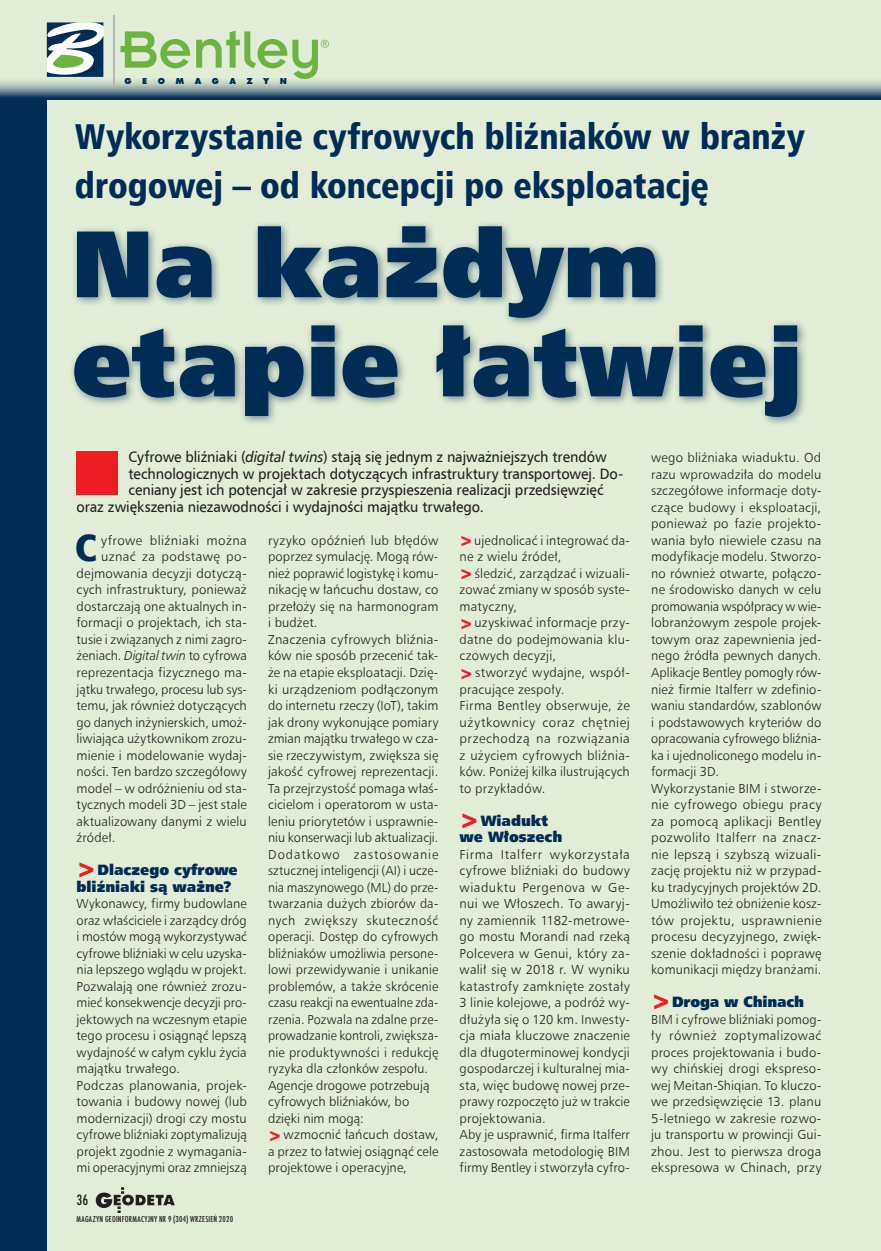
<style>
.page{position:relative;width:881px;height:1251px;background:#fff}
.page>*{position:absolute;margin:0;border:0;box-sizing:border-box;transform-origin:0 0}
.t1{font:94.5px/99px "Humnst 777 X Blk EU";color:#002c55}
.t2{font:74.7px "Wingdings";color:#ee1d23;scale:.95 1}
.t3{font:38.1px "Humnst 777 X Blk Cn EU";color:#002c55}
.t4{font:36px/49.5px "Humnst 777 Blk Cn EU";letter-spacing:-.005em;color:#002c55}
.t5{font:500 condensed 15.75px "Futura TEE";color:#231f20}
.t6{font:15px "Humnst 777 EU";letter-spacing:-.005em;color:#231f20;scale:.95 1}
.t7{font:15px/16.5px "Humnst 777 X Blk EU";letter-spacing:-.005em;color:#002c55;scale:.95 1}
.t8{font:13.05px/16.5px "Humnst 777 Lt EU";letter-spacing:.01em;color:#231f20}
.t9{font:13.05px "Humnst 777 Lt EU";letter-spacing:.03em;color:#231f20}
.t10{font:500 condensed 9px "Futura TEE";letter-spacing:.025em;color:#231f20}
.t11{font:700 9px "Futura TEE Extr";letter-spacing:1.155em;color:#002c55}
.s1{font-style:italic}
.s2{font-family:"Humnst 777 X Blk EU";font-size:16.5px;color:#ee1d23}
.s3{font-size:24px;color:#ee1d23}
</style>
<div class="page">
<div style="left:0;top:0;width:880px;height:1250px;background:#e1edd6"></div>
<svg style="left:96px;top:1187px;width:79px;height:25px"></svg>
<div style="left:0;top:99px;width:47px;height:1151px;background:#002c55"></div>
<hr style="left:113px;top:15px;width:2px;height:69px;background:#b2b7bb">
<svg style="left:0;top:22px;width:880px;height:78px"></svg>
<div style="left:68px;top:220px;width:739px;height:207px;background:#002c55;opacity:.5"></div>
<p class="t11" style="left:125px;top:76px;width:164px">GEOMAGAZYN</p>
<h3 class="t4" style="left:75px;top:111px;width:731px">Wykorzystanie cyfrowych bliźniaków w branży drogowej – od koncepcji po eksploatację</h3>
<h1 class="t1" style="left:71px;top:217px;width:732px">Na każdym etapie łatwiej</h1>
<h2 class="t2" style="left:71px;top:432px;width:57px">■</h2>
<p class="t6" style="left:129px;top:447px;width:504px">Cyfrowe bliźniaki (<span class="s1">digital twins</span>) stają się jednym z najważniejszych trendów</p>
<p class="t6" style="left:128px;top:464px;width:522px">technologicznych w projektach dotyczących infrastruktury transportowej. Do-</p>
<p class="t6" style="left:128px;top:480px;width:501px">ceniany jest ich potencjał w zakresie przyspieszenia realizacji przedsięwzięć</p>
<p class="t6" style="left:77px;top:497px;width:430px">oraz zwiększenia niezawodności i wydajności majątku trwałego.</p>
<p class="t8" style="left:268px;top:532px;width:172px">ryzyko opóźnień lub błędów poprzez symulację. Mogą rów&shy;nież poprawić logistykę i komu&shy;nikację w łańcuchu dostaw, co przełoży się na harmonogram i budżet.<br>Znaczenia cyfrowych bliźnia&shy;ków nie sposób przecenić tak&shy;że na etapie eksploatacji. Dzię&shy;ki urządzeniom podłączonym do internetu rzeczy (IoT), takim jak drony wykonujące pomiary zmian majątku trwałego w cza&shy;sie rzeczywistym, zwiększa się jakość cyfrowej reprezentacji.<br>Ta przejrzystość pomaga właś&shy;cicielom i operatorom w usta&shy;leniu priorytetów i usprawnie&shy;niu konserwacji lub aktualizacji.<br>Dodatkowo zastosowanie sztucznej inteligencji (AI) i ucze&shy;nia maszynowego (ML) do prze&shy;twarzania dużych zbiorów da&shy;nych zwiększy skuteczność operacji. Dostęp do cyfrowych bliźniaków umożliwia persone&shy;lowi przewidywanie i unikanie problemów, a także skrócenie czasu reakcji na ewentualne zda&shy;rzenia. Pozwala na zdalne prze&shy;prowadzanie kontroli, zwiększa&shy;nie produktywności i redukcję ryzyka dla członków zespołu.<br>Agencje drogowe potrzebują cyfrowych bliźniaków, bo dzięki nim mogą: <span class="s2">&gt;</span>wzmocnić łańcuch dostaw, a przez to łatwiej osiągnąć cele projektowe i operacyjne,</p>
<p class="t8" style="left:459px;top:532px;width:172px"><span class="s2">&gt;</span>ujednolicać i integrować da&shy;ne z wielu źródeł,<br><span class="s2">&gt;</span>śledzić, zarządzać i wizuali&shy;zować zmiany w sposób syste&shy;matyczny,<br><span class="s2">&gt;</span>uzyskiwać informacje przy&shy;datne do podejmowania klu&shy;czowych decyzji,<br><span class="s2">&gt;</span>stworzyć wydajne, współ&shy;pracujące zespoły.<br>Firma Bentley obserwuje, że użytkownicy coraz chętniej przechodzą na rozwiązania z użyciem cyfrowych bliźnia&shy;ków. Poniżej kilka ilustrujących to przykładów.</p>
<h3 class="t3" style="left:75px;top:523px;width:23px">C</h3>
<p class="t9" style="left:101px;top:532px;width:147px">yfrowe bliźniaki można</p>
<p class="t9" style="left:101px;top:548px;width:147px">uznać za podstawę po-</p>
<p class="t8" style="left:77px;top:565px;width:172px">dejmowania decyzji dotyczą-</p>
<p class="t8" style="left:77px;top:581px;width:172px">cych infrastruktury, ponieważ</p>
<p class="t8" style="left:77px;top:598px;width:172px">dostarczają one aktualnych in-</p>
<p class="t8" style="left:77px;top:614px;width:172px">formacji o projektach, ich sta-</p>
<p class="t8" style="left:77px;top:631px;width:172px">tusie i związanych z nimi zagro-</p>
<p class="t8" style="left:77px;top:647px;width:172px">żeniach. <span class="s1">Digital twin</span> to cyfrowa</p>
<p class="t8" style="left:77px;top:664px;width:172px">reprezentacja fizycznego ma-</p>
<p class="t8" style="left:77px;top:680px;width:172px">jątku trwałego, procesu lub sys-</p>
<p class="t8" style="left:77px;top:697px;width:172px">temu, jak również dotyczących</p>
<p class="t8" style="left:77px;top:713px;width:172px">go danych inżynierskich, umoż-</p>
<p class="t8" style="left:77px;top:730px;width:172px">liwiająca użytkownikom zrozu-</p>
<p class="t8" style="left:77px;top:746px;width:172px">mienie i modelowanie wydaj-</p>
<p class="t8" style="left:77px;top:763px;width:172px">ności. Ten bardzo szczegółowy</p>
<p class="t8" style="left:77px;top:779px;width:172px">model – w odróżnieniu od sta-</p>
<p class="t8" style="left:77px;top:796px;width:172px">tycznych modeli 3D – jest stale</p>
<p class="t8" style="left:77px;top:812px;width:172px">aktualizowany danymi z wielu</p>
<p class="t8" style="left:77px;top:829px;width:40px">źródeł.</p>
<p class="t7" style="left:77px;top:861px;width:171px"><span class="s3">&gt;</span>Dlaczego cyfrowe bliźniaki są ważne?</p>
<p class="t8" style="left:77px;top:895px;width:172px">Wykonawcy, firmy budowlane oraz właściciele i zarządcy dróg i mostów mogą wykorzystywać cyfrowe bliźniaki w celu uzyska&shy;nia lepszego wglądu w projekt.<br>Pozwalają one również zrozu&shy;mieć konsekwencje decyzji pro&shy;jektowych na wczesnym etapie tego procesu i osiągnąć lepszą wydajność w całym cyklu życia majątku trwałego.<br>Podczas planowania, projek&shy;towania i budowy nowej (lub modernizacji) drogi czy mostu cyfrowe bliźniaki zoptymalizują projekt zgodnie z wymagania&shy;mi operacyjnymi oraz zmniejszą</p>
<p class="t7" style="left:459px;top:812px;width:110px"><span class="s3">&gt;</span>Wiadukt we Włoszech</p>
<p class="t8" style="left:459px;top:845px;width:172px">Firma Italferr wykorzystała cyfrowe bliźniaki do budowy wiaduktu Pergenova w Ge&shy;nui we Włoszech. To awaryj&shy;ny zamiennik 1182-metrowe&shy;go mostu Morandi nad rzeką<br>Polcevera w Genui, który za&shy;walił się w 2018 r. W wyniku katastrofy zamknięte zostały<br>3 linie kolejowe, a podróż wy&shy;dłużyła się o 120 km. Inwesty&shy;cja miała kluczowe znaczenie dla długoterminowej kondycji gospodarczej i kulturalnej mia&shy;sta, więc budowę nowej prze&shy;prawy rozpoczęto już w trakcie projektowania.<br>Aby je usprawnić, firma Italferr zastosowała metodologię BIM firmy Bentley i stworzyła cyfro-</p>
<p class="t5" style="left:77px;top:1191px;width:13px">36</p>
<p class="t10" style="left:77px;top:1213px;width:158px">MAGAZYN GEOINFORMACYJNY NR 9 (304) WRZESIEŃ 2020</p>
<p class="t8" style="left:651px;top:449px;width:172px">wego bliźniaka wiaduktu. Od razu wprowadziła do modelu szczegółowe informacje doty&shy;czące budowy i eksploatacji, ponieważ po fazie projekto&shy;wania było niewiele czasu na modyfikacje modelu. Stworzo&shy;no również otwarte, połączo&shy;ne środowisko danych w celu promowania współpracy w wie&shy;lobranżowym zespole projek&shy;towym oraz zapewnienia jed&shy;nego źródła pewnych danych.<br>Aplikacje Bentley pomogły rów&shy;nież firmie Italferr w zdefinio&shy;waniu standardów, szablonów i podstawowych kryteriów do opracowania cyfrowego bliźnia&shy;ka i ujednoliconego modelu in&shy;formacji 3D.<br>Wykorzystanie BIM i stworze&shy;nie cyfrowego obiegu pracy za pomocą aplikacji Bentley pozwoliło Italferr na znacz&shy;nie lepszą i szybszą wizuali&shy;zację projektu niż w przypad&shy;ku tradycyjnych projektów 2D.<br>Umożliwiło też obniżenie kosz&shy;tów projektu, usprawnienie procesu decyzyjnego, zwięk&shy;szenie dokładności i poprawę komunikacji między branżami.</p>
<p class="t7" style="left:651px;top:993px;width:162px"><span class="s3">&gt;</span>Droga w Chinach</p>
<p class="t8" style="left:651px;top:1010px;width:172px;text-align:justify">BIM i cyfrowe bliźniaki pomog&shy;ły również zoptymalizować proces projektowania i budo&shy;wy chińskiej drogi ekspreso&shy;wej Meitan-Shiqian. To kluczo&shy;we przedsięwzięcie 13. planu 5-letniego w zakresie rozwo&shy;ju transportu w prowincji Gui&shy;zhou. Jest to pierwsza droga ekspresowa w Chinach, przy</p>
</div>
